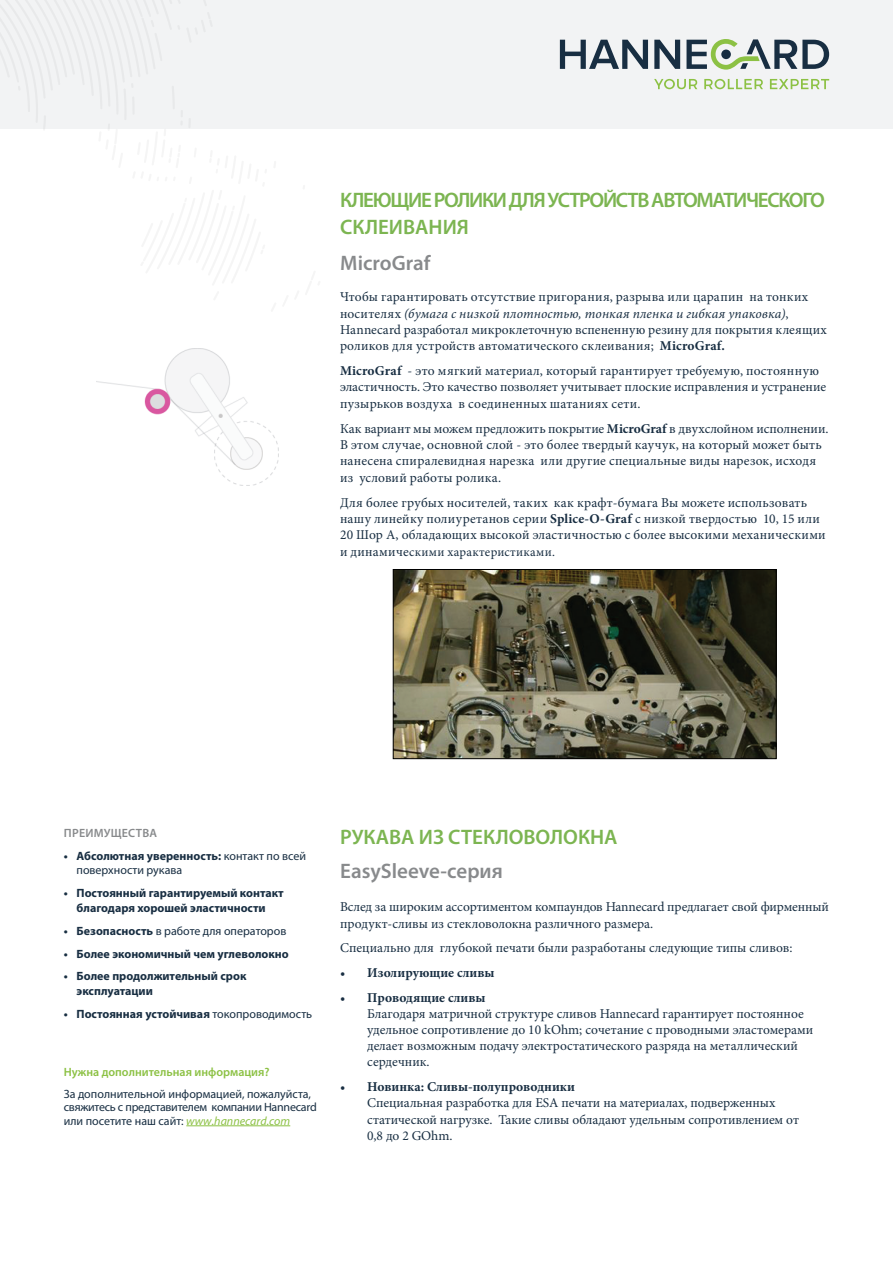
<style>
.page{position:relative;width:893px;height:1263px;background:#fff}
.page>*{position:absolute;margin:0;border:0;box-sizing:border-box;transform-origin:0 0}
.HC_DOC_-_Body_titles{font:600 21px "Myriad Pro";letter-spacing:-.05em;color:#7cb551}
.HC_DOC_-_Body_titles-2{font:600 21px "Myriad Pro";color:#7cb551}
.HC_DOC_-_Body_titles-3{font:600 21px "Myriad Pro";color:#888a8c}
.HC_DOC_-_Body_titles-4{font:13.5px/16.4px "Minion Pro";letter-spacing:.005em;color:#182e42}
.HC_DOC_-_Body_text{font:13.5px/16.2px "Minion Pro";letter-spacing:-.005em;color:#182e42}
.t1{font:700 13.5px "Minion Pro";color:#182e42}
.HC_DOC_-_Body_titles-5{font:12.75px "Minion Pro";letter-spacing:.025em;color:#182e42}
.t2{font:12px/13.5px "Myriad Pro";color:#182e42}
.t3{font:700 12px/14.4px "Myriad Pro";color:#182e42;text-align:center}
.t4{font:600 12px "Myriad Pro";color:#8cc144}
.HC_DOC_-_Side_column{font:600 12px "Myriad Pro";letter-spacing:.02em;color:#888a8c}
.s1{font-style:italic}
.s2{font-weight:700}
.s3{font-size:13.5px}
.s4{font-weight:400}
.s5{font-style:italic;color:#8cc144}
</style>
<div class="page">
<div style="left:0;top:0;width:893px;height:128px;background:#f2f3f4"></div>
<svg style="left:560px;top:40px;width:88px;height:29px"></svg>
<svg style="left:654px;top:40px;width:26px;height:29px"></svg>
<svg style="left:686px;top:39px;width:143px;height:31px"></svg>
<svg style="left:654px;top:79px;width:175px;height:10px"></svg>
<hr style="left:186px;top:1125px;width:104px;height:1px;background:#8cc144">
<img style="left:96px;top:349px;width:182px;height:136px">
<img style="left:395px;top:571px;width:379px;height:186px">
<div style="left:393px;top:569px;width:383px;height:190px;border:1px solid #000"></div>
<p class="HC_DOC_-_Body_titles" style="left:340px;top:187px;width:487px">КЛЕЮЩИЕ РОЛИКИ ДЛЯ УСТРОЙСТВ АВТОМАТИЧЕСКОГО</p>
<p class="HC_DOC_-_Body_titles-2" style="left:340px;top:214px;width:130px">СКЛЕИВАНИЯ</p>
<p class="HC_DOC_-_Body_titles-3" style="left:340px;top:250px;width:92px">MicroGraf</p>
<p class="HC_DOC_-_Body_titles-4" style="left:340px;top:289px;width:488px">Чтобы гарантировать отсутствие пригорания, разрыва или царапин на тонких носителях <span class="s1">(бумага c низкой плотностью, тонкая пленка и гибкая упаковка)</span>, Hannecard разработал микроклеточную вспененную резину для покрытия клеящих роликов для устройств автоматического склеивания; <span class="s2">MicroGraf.</span></p>
<p class="HC_DOC_-_Body_titles-4" style="left:340px;top:363px;width:488px"><span class="s2">MicroGraf</span> - это мягкий материал, который гарантирует требуемую, постоянную эластичность. Это качество позволяет учитывает плоские исправления и устранение пузырьков воздуха в соединенных шатаниях сети.</p>
<p class="HC_DOC_-_Body_titles-4" style="left:340px;top:420px;width:490px">Как вариант мы можем предложить покрытие <span class="s2">MicroGraf</span> в двухслойном исполнении.<br>В этом случае, основной слой - это более твердый каучук, на который может быть нанесена спиралевидная нарезка или другие специальные виды нарезок, исходя из условий работы ролика.</p>
<p class="HC_DOC_-_Body_titles-4" style="left:340px;top:494px;width:487px">Для более грубых носителей, таких как крафт-бумага Вы можете использовать нашу линейку полиуретанов серии <span class="s2">Splice-O-Graf</span> с низкой твердостью 10, 15 или<br>20 Шор A, обладающих высокой эластичностью с более высокими механическими</p>
<p class="HC_DOC_-_Body_titles-5" style="left:340px;top:543px;width:216px"><span class="s3">и динамиче</span>скими характеристиками.</p>
<p class="HC_DOC_-_Side_column" style="left:64px;top:825px;width:95px">ПРЕИМУЩЕСТВА</p>
<p class="t2" style="left:77px;top:849px;width:231px;line-height:14.4px;text-indent:-13px"><span class="s2">• Абсолютная уверенность:</span> контакт по всей поверхности рукава</p>
<p class="t3" style="left:64px;top:886px;width:222px">• Постоянный гарантируемый контакт благодаря хорошей эластичности</p>
<p class="t2" style="left:64px;top:924px;width:224px"><span class="s2">• Безопасность</span> в работе для операторов</p>
<p class="t3" style="left:64px;top:946px;width:226px">• Более экономичный чем углеволокно</p>
<p class="t3" style="left:77px;top:969px;width:171px;text-align:left;text-indent:-13px">• Более продолжительный срок эксплуатации</p>
<p class="t3" style="left:64px;top:1006px;width:250px">• Постоянная устойчивая <span class="s4">токопроводимость</span></p>
<p class="t4" style="left:64px;top:1064px;width:207px">Нужна дополнительная информация?</p>
<p class="t2" style="left:64px;top:1087px;width:255px">За дополнительной информацией, пожалуйста, свяжитесь c представителем компании Hannecard или посетите наш сайт: <span class="s5">www.hannecard.com</span></p>
<p class="HC_DOC_-_Body_titles-2" style="left:340px;top:823px;width:279px">РУКАВА ИЗ СТЕКЛОВОЛОКНА</p>
<p class="HC_DOC_-_Body_titles-3" style="left:340px;top:857px;width:164px">EasySleeve-серия</p>
<p class="HC_DOC_-_Body_text" style="left:340px;top:899px;width:490px">Вслед за широким ассортиментом компаундов Hannecard предлагает свой фирменный продукт-сливы из стекловолокна различного размера.</p>
<p class="HC_DOC_-_Body_text" style="left:340px;top:940px;width:454px">Специально для глубокой печати были разработаны следующие типы сливов:</p>
<p class="t1" style="left:340px;top:963px;width:156px"><span class="s4">•</span> Изолирующие сливы</p>
<p class="HC_DOC_-_Body_titles-4" style="left:367px;top:989px;width:448px;text-indent:-27px">• <span class="s2">Проводящие сливы<br></span>Благодаря матричной структуре сливов Hannecard гарантирует постоянное удельное сопротивление до 10 kOhm; сочетание с проводными эластомерами делает возможным подачу электростатического разряда на металлический сердечник.</p>
<p class="HC_DOC_-_Body_titles-4" style="left:367px;top:1079px;width:433px;text-indent:-27px">• <span class="s2">Новинка: Сливы-полупроводники<br></span>Специальная разработка для ESA печати на материалах, подверженных статической нагрузке. Такие сливы обладают удельным сопротивлением от 0,8 до 2 GOhm.</p>
</div>
